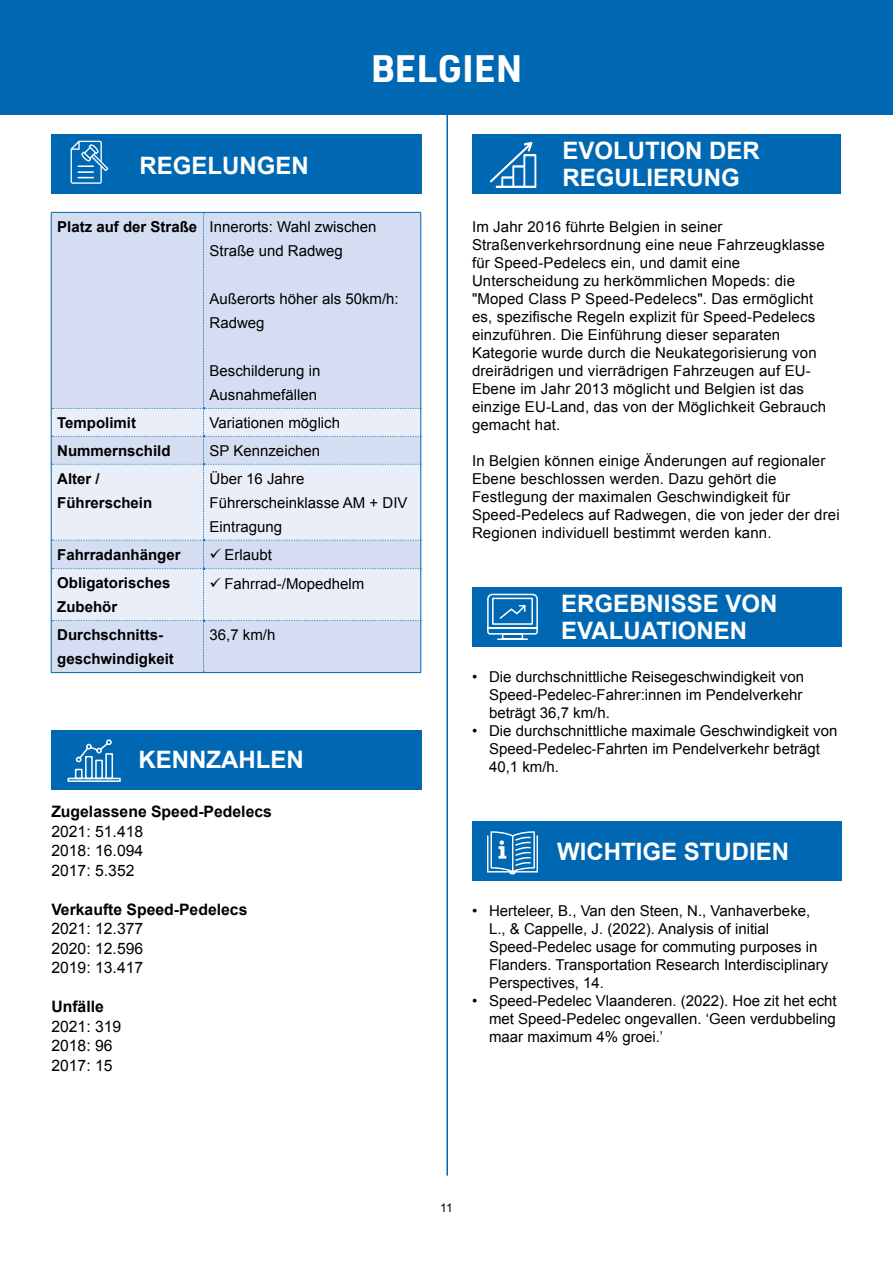
<style>
.page{position:relative;width:893px;height:1263px;background:#fff}
.page>*{position:absolute;margin:0;border:0;box-sizing:border-box;transform-origin:0 0}
.t1{font:700 37.5px "URWDIN";color:#fff}
.t2{font:700 24px/27px "Arial";color:#fff}
.t3{font:15.75px/19.5px "Arial";color:#000;text-align:justify}
.t4{font:700 15.75px "Arial";color:#000}
.t5{font:15px/18px "Arial";letter-spacing:.01em;color:#000}
.t6{font:700 15px/24px "Arial";color:#000}
.t7{font:12px "Arial";color:#000}
.s1{font-weight:700}
</style>
<div class="page">
<div style="left:0;top:0;width:893px;height:115px;background:#0068b2"></div>
<hr style="left:446px;top:113px;width:2px;height:1062px;background:#0068b2">
<div style="left:472px;top:134px;width:369px;height:60px;background:#0068b2"></div>
<div style="left:472px;top:587px;width:370px;height:59px;background:#0068b2"></div>
<div style="left:472px;top:821px;width:370px;height:59px;background:#0068b2"></div>
<div style="left:51px;top:730px;width:370px;height:59px;background:#0068b2"></div>
<div style="left:51px;top:134px;width:371px;height:60px;background:#0068b2"></div>
<svg style="left:71px;top:141px;width:37px;height:43px"></svg>
<svg style="left:487px;top:831px;width:51px;height:43px"></svg>
<svg style="left:67px;top:739px;width:55px;height:51px"></svg>
<svg style="left:487px;top:593px;width:51px;height:47px"></svg>
<svg style="left:490px;top:142px;width:46px;height:46px"></svg>
<hr style="left:51px;top:212px;width:153px;height:1px;background:#0068b2">
<hr style="left:204px;top:212px;width:217px;height:1px;background:#0068b2">
<svg style="left:51px;top:213px;width:371px;height:460px;background:#d8e0f3"></svg>
<hr style="left:421px;top:569px;width:1px;height:52px;background:#0068b2">
<hr style="left:51px;top:621px;width:1px;height:51px;background:#0068b2">
<hr style="left:51px;top:672px;width:153px;height:1px;background:#0068b2">
<hr style="left:421px;top:621px;width:1px;height:51px;background:#0068b2">
<hr style="left:204px;top:672px;width:217px;height:1px;background:#0068b2">
<h2 class="t2" style="left:140px;top:153px;width:171px">REGELUNGEN</h2>
<h1 class="t1" style="left:371px;top:43px;width:153px">BELGIEN</h1>
<h2 class="t2" style="left:562px;top:138px;width:199px">EVOLUTION DER<br>REGULIERUNG</h2>
<p class="t5" style="left:210px;top:215px;width:168px;line-height:24px;text-indent:-152px"><span class="s1">Platz auf der Straße</span> Innerorts: Wahl zwischen<br>Straße und Radweg</p>
<p class="t5" style="left:210px;top:287px;width:191px;line-height:24px">Außerorts höher als 50km/h:<br>Radweg</p>
<p class="t5" style="left:210px;top:359px;width:112px;line-height:24px">Beschilderung in<br>Ausnahmefällen</p>
<p class="t6" style="left:57px;top:411px;width:80px">Tempolimit</p>
<p class="t5" style="left:210px;top:414px;width:132px">Variationen möglich</p>
<p class="t6" style="left:57px;top:439px;width:115px">Nummernschild</p>
<p class="t5" style="left:210px;top:442px;width:112px">SP Kennzeichen</p>
<p class="t6" style="left:57px;top:467px;width:97px">Alter /<br>Führerschein</p>
<p class="t5" style="left:210px;top:466px;width:200px;line-height:24px">Über 16 Jahre<br>Führerscheinklasse AM + DIV<br>Eintragung</p>
<p class="t6" style="left:57px;top:543px;width:125px">Fahrradanhänger</p>
<p class="t5" style="left:210px;top:546px;width:64px">✓ Erlaubt</p>
<p class="t6" style="left:57px;top:571px;width:115px">Obligatorisches<br>Zubehör</p>
<p class="t5" style="left:210px;top:575px;width:156px">✓ Fahrrad-/Mopedhelm</p>
<p class="t6" style="left:57px;top:623px;width:118px">Durchschnitts&shy;geschwindigkeit</p>
<p class="t5" style="left:210px;top:626px;width:67px">36,7 km/h</p>
<h2 class="t2" style="left:138px;top:746px;width:167px">KENNZAHLEN</h2>
<p class="t4" style="left:51px;top:801px;width:222px">Zugelassene Speed-Pedelecs</p>
<p class="t3" style="left:51px;top:821px;width:93px">2021: 51.418<br>2018: 16.094<br>2017: 5.352</p>
<p class="t4" style="left:51px;top:899px;width:198px">Verkaufte Speed-Pedelecs</p>
<p class="t3" style="left:51px;top:919px;width:93px">2021: 12.377<br>2020: 12.596<br>2019: 13.417</p>
<p class="t4" style="left:51px;top:996px;width:54px">Unfälle</p>
<p class="t3" style="left:51px;top:1016px;width:72px;text-align:left">2021: 319<br>2018: 96<br>2017: 15</p>
<p class="t5" style="left:472px;top:218px;width:356px">Im Jahr 2016 führte Belgien in seiner Straßenverkehrsordnung eine neue Fahrzeugklasse für Speed-Pedelecs ein, und damit eine Unterscheidung zu herkömmlichen Mopeds: die "Moped Class P Speed-Pedelecs". Das ermöglicht es, spezifische Regeln explizit für Speed-Pedelecs einzuführen. Die Einführung dieser separaten Kategorie wurde durch die Neukategorisierung von dreirädrigen und vierrädrigen Fahrzeugen auf EU-Ebene im Jahr 2013 möglicht und Belgien ist das einzige EU-Land, das von der Möglichkeit Gebrauch gemacht hat.</p>
<p class="t5" style="left:472px;top:452px;width:369px">In Belgien können einige Änderungen auf regionaler Ebene beschlossen werden. Dazu gehört die Festlegung der maximalen Geschwindigkeit für Speed-Pedelecs auf Radwegen, die von jeder der drei Regionen individuell bestimmt werden kann.</p>
<h2 class="t2" style="left:561px;top:591px;width:218px">ERGEBNISSE VON<br>EVALUATIONEN</h2>
<p class="t5" style="left:489px;top:668px;width:317px;text-align:justify;text-indent:-17px">• Die durchschnittliche Reisegeschwindigkeit von Speed-Pedelec-Fahrer:innen im Pendelverkehr beträgt 36,7 km/h.</p>
<p class="t5" style="left:489px;top:722px;width:350px;text-indent:-17px">• Die durchschnittliche maximale Geschwindigkeit von<br>Speed-Pedelec-Fahrten im Pendelverkehr beträgt<br>40,1 km/h.</p>
<h2 class="t2" style="left:557px;top:838px;width:234px">WICHTIGE STUDIEN</h2>
<p class="t5" style="left:489px;top:902px;width:341px;text-indent:-17px">• Herteleer, B., Van den Steen, N., Vanhaverbeke, L., &amp; Cappelle, J. (2022). Analysis of initial Speed-Pedelec usage for commuting purposes in Flanders. Transportation Research Interdisciplinary Perspectives, 14.</p>
<p class="t5" style="left:489px;top:992px;width:349px;text-align:justify;text-indent:-17px">• Speed-Pedelec Vlaanderen. (2022). Hoe zit het echt met Speed-Pedelec ongevallen. ‘Geen verdubbeling maar maximum 4% groei.’</p>
<p class="t7" style="left:440px;top:1200px;width:14px">11</p>
</div>
